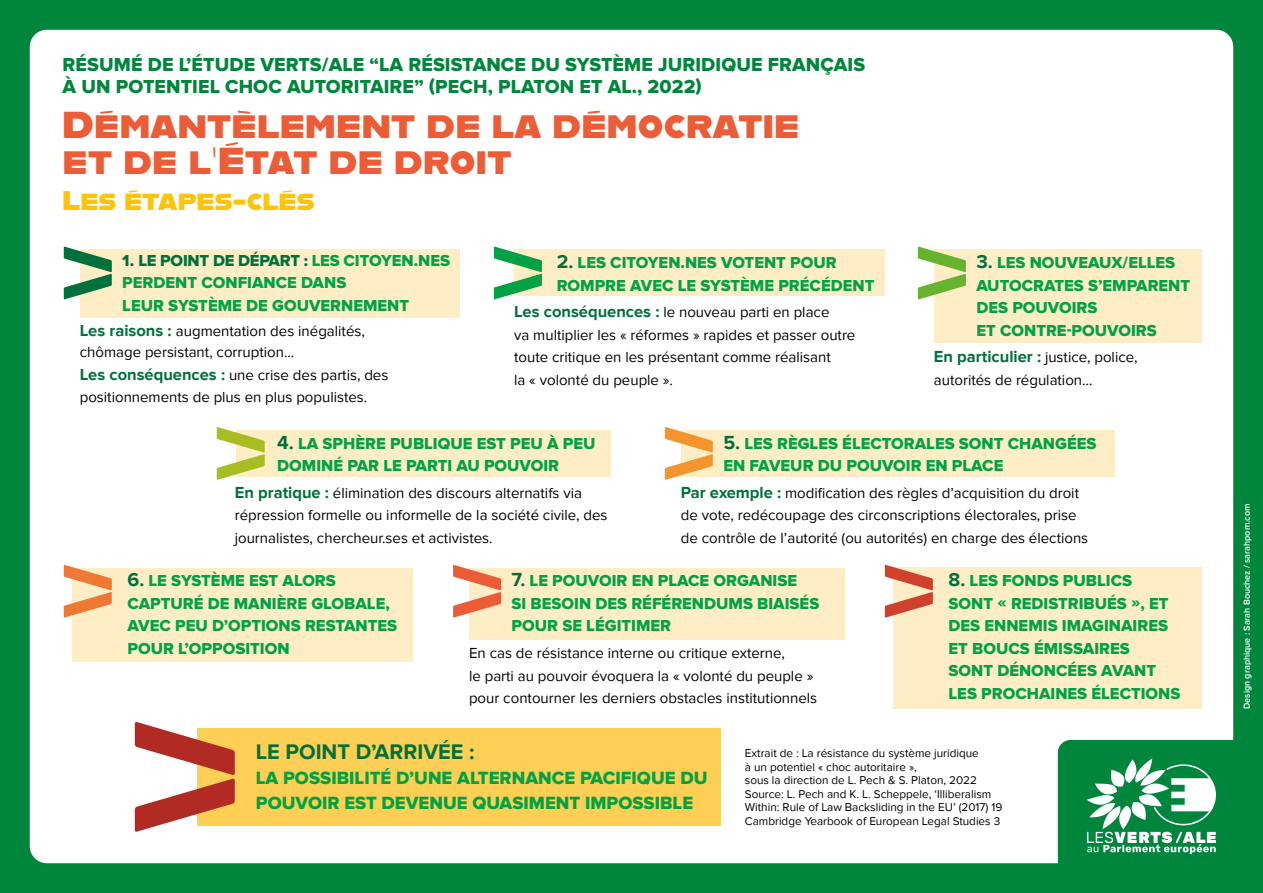
<style>
.page{position:relative;width:1263px;height:893px;background:#00863c}
.page>*{position:absolute;margin:0;border:0;box-sizing:border-box;transform-origin:0 0}
.t1{font:37.5px/36px "Alfarn";letter-spacing:.01em;color:#eb5c37}
.t2{font:27px "Alfarn";color:#fdc40a}
.t3{font:700 21.75px "Proxima Nova";color:#00703c}
.t4{font:19.5px/22.5px "Proxima Nova Extrabld";letter-spacing:.005em;color:#00863c}
.t5{font:18.45px/25px "Proxima Nova Extrabld";color:#00a244}
.t6{font:16.5px/22.5px "Proxima Nova Extrabld";color:#00a244}
.t7{font:15px/22.5px "Proxima Nova";color:#000}
.t8{font:11.7px/13.5px "Proxima Nova";color:#000}
.t9{font:600 9px "Proxima Nova";color:#fff}
.s1{color:#00703c}
.s2{font-weight:700;font-size:16.5px;color:#00703c}
.s3{font-family:"Proxima Nova";font-weight:700;font-size:19.5px;color:#00703c}
</style>
<div class="page">
<div style="left:30px;top:30px;width:1203px;height:833px;background:#fff;border-radius:17px"></div>
<div style="left:80px;top:250px;width:380px;height:68px;background:#ffedc6"></div>
<svg style="left:64px;top:246px;width:48px;height:53px"></svg>
<div style="left:514px;top:250px;width:370px;height:46px;background:#ffedc6"></div>
<svg style="left:494px;top:246px;width:48px;height:54px"></svg>
<div style="left:934px;top:250px;width:268px;height:93px;background:#ffedc6"></div>
<svg style="left:918px;top:246px;width:48px;height:53px"></svg>
<div style="left:236px;top:430px;width:374px;height:47px;background:#ffedc6"></div>
<svg style="left:217px;top:427px;width:48px;height:53px"></svg>
<div style="left:681px;top:430px;width:434px;height:47px;background:#ffedc6"></div>
<svg style="left:665px;top:427px;width:48px;height:53px"></svg>
<div style="left:72px;top:568px;width:340px;height:93px;background:#ffedc6"></div>
<svg style="left:64px;top:565px;width:48px;height:53px"></svg>
<div style="left:469px;top:568px;width:375px;height:71px;background:#ffedc6"></div>
<svg style="left:453px;top:565px;width:48px;height:53px"></svg>
<div style="left:893px;top:568px;width:309px;height:141px;background:#ffedc6"></div>
<svg style="left:885px;top:565px;width:48px;height:53px"></svg>
<div style="left:197px;top:728px;width:523px;height:97px;background:#fecf55"></div>
<svg style="left:135px;top:722px;width:100px;height:110px"></svg>
<svg style="left:1058px;top:740px;width:175px;height:123px"></svg>
<h3 class="t4" style="left:63px;top:54px;width:804px">RÉSUMÉ DE L’ÉTUDE VERTS/ALE “LA RÉSISTANCE DU SYSTÈME JURIDIQUE FRANÇAIS<br>À UN POTENTIEL CHOC AUTORITAIRE” (PECH, PLATON ET AL., 2022)</h3>
<h1 class="t1" style="left:63px;top:105px;width:738px">Démantèlement de la démocratie et de l’État de droit</h1>
<h2 class="t2" style="left:63px;top:184px;width:253px">Les étapes-clés</h2>
<p class="t6" style="left:122px;top:249px;width:329px"><span class="s1">1. LE POINT DE DÉPART :</span> LES CITOYEN.NES<br>PERDENT CONFIANCE DANS<br>LEUR SYSTÈME DE GOUVERNEMENT</p>
<p class="t7" style="left:80px;top:321px;width:287px;line-height:21px"><span class="s2">Les raisons :</span> augmentation des inégalités, chômage persistant, corruption...</p>
<p class="t7" style="left:80px;top:363px;width:310px"><span class="s2">Les conséquences :</span> une crise des partis, des positionnements de plus en plus populistes.</p>
<p class="t6" style="left:557px;top:252px;width:319px"><span class="s3">2.</span> LES CITOYEN.NES VOTENT POUR<br>ROMPRE AVEC LE SYSTÈME PRÉCÉDENT</p>
<p class="t7" style="left:514px;top:301px;width:343px"><span class="s2">Les conséquences :</span> le nouveau parti en place<br>va multiplier les « réformes » rapides et passer outre toute critique en les présentant comme réalisant<br>la « volonté du peuple ».</p>
<p class="t6" style="left:976px;top:252px;width:215px"><span class="s3">3.</span> LES NOUVEAUX/ELLES<br>AUTOCRATES S’EMPARENT<br>DES POUVOIRS<br>ET CONTRE‑POUVOIRS</p>
<p class="t7" style="left:934px;top:346px;width:205px"><span class="s2">En particulier :</span> justice, police, autorités de régulation…</p>
<p class="t6" style="left:277px;top:432px;width:320px"><span class="s3">4.</span> LA SPHÈRE PUBLIQUE EST PEU À PEU<br>DOMINÉ PAR LE PARTI AU POUVOIR</p>
<p class="t7" style="left:235px;top:482px;width:374px"><span class="s2">En pratique :</span> élimination des discours alternatifs via répression formelle ou informelle de la société civile, des journalistes, chercheur.ses et activistes.</p>
<p class="t6" style="left:723px;top:432px;width:375px"><span class="s3">5.</span> LES RÈGLES ÉLECTORALES SONT CHANGÉES<br>EN FAVEUR DU POUVOIR EN PLACE</p>
<p class="t7" style="left:681px;top:482px;width:409px"><span class="s2">Par exemple :</span> modification des règles d’acquisition du droit de vote, redécoupage des circonscriptions électorales, prise de contrôle de l’autorité (ou autorités) en charge des élections</p>
<p class="t6" style="left:127px;top:570px;width:271px"><span class="s3">6.</span> LE SYSTÈME EST ALORS<br>CAPTURÉ DE MANIÈRE GLOBALE,<br>AVEC PEU D’OPTIONS RESTANTES<br>POUR L’OPPOSITION</p>
<p class="t6" style="left:512px;top:570px;width:309px"><span class="s3">7.</span> LE POUVOIR EN PLACE ORGANISE<br>SI BESOIN DES RÉFÉRENDUMS BIAISÉS<br>POUR SE LÉGITIMER</p>
<p class="t7" style="left:469px;top:642px;width:350px">En cas de résistance interne ou critique externe,<br>le parti au pouvoir évoquera la « volonté du peuple » pour contourner les derniers obstacles institutionnels</p>
<p class="t6" style="left:948px;top:570px;width:233px"><span class="s3">8.</span> LES FONDS PUBLICS<br>SONT « REDISTRIBUÉS », ET<br>DES ENNEMIS IMAGINAIRES<br>ET BOUCS ÉMISSAIRES<br>SONT DÉNONCÉES AVANT<br>LES PROCHAINES ÉLECTIONS</p>
<h3 class="t3" style="left:256px;top:739px;width:220px">LE POINT D’ARRIVÉE :</h3>
<p class="t5" style="left:256px;top:766px;width:453px">LA POSSIBILITÉ D’UNE ALTERNANCE PACIFIQUE DU<br>POUVOIR EST DEVENUE QUASIMENT IMPOSSIBLE</p>
<p class="t8" style="left:745px;top:747px;width:259px">Extrait de : La résistance du système juridique<br>à un potentiel « choc autoritaire »,<br>sous la direction de L. Pech &amp; S. Platon, 2022<br>Source: L. Pech and K. L. Scheppele, ‘Illiberalism Within: Rule of Law Backsliding in the EU’ (2017) 19<br>Cambridge Yearbook of European Legal Studies 3</p>
<p class="t9" style="left:1242px;top:709px;width:207px;rotate:-90deg">Design graphique : Sarah Bouchez / sarahpom.com</p>
</div>
